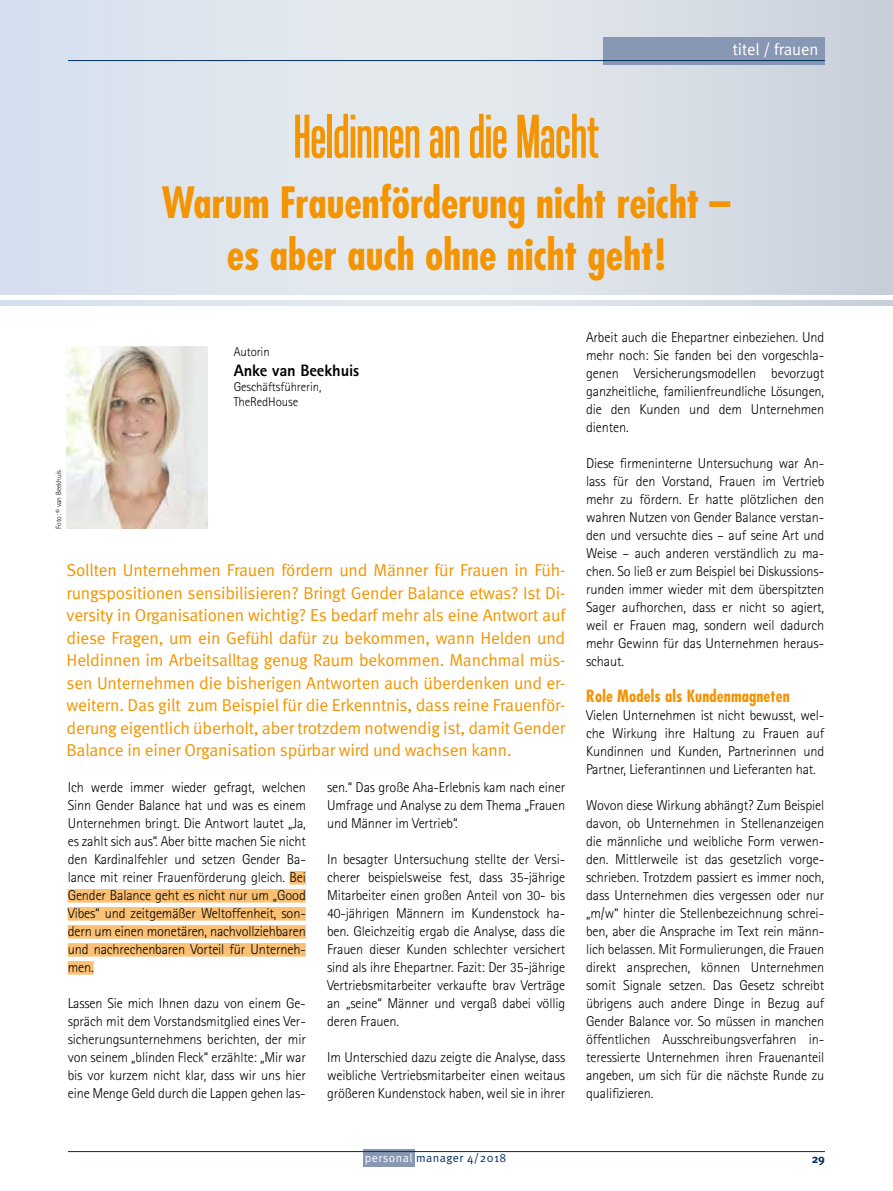
<style>
.page{position:relative;width:893px;height:1191px;background:#fff}
.page>*{position:absolute;margin:0;border:0;box-sizing:border-box;transform-origin:0 0}
.t1{font:60px "Tandelle";letter-spacing:-.005em;color:#f39400}
.t2{font:700 condensed 42px/52.5px "Futura";color:#f39400;text-align:center}
.t3{font:17.25px/22.5px "Meta Normal";letter-spacing:-.01em;color:#f39400;text-align:justify}
.t4{font:700 condensed 16.5px "Futura";letter-spacing:.01em;color:#f39400}
.t5{font:800 16.5px "Rotis Sans Serif";letter-spacing:-.01em;color:#000}
.t6{font:16.5px "Meta Normal";letter-spacing:-.005em;color:#fff}
.t7{font:300 14.25px/18px "Rotis Sans Serif";letter-spacing:-.01em;color:#000;text-align:justify}
.t8{font:300 12.75px/15.3px "Rotis Sans Serif";letter-spacing:-.01em;color:#000}
.t9{font:12px "Meta Normal";letter-spacing:.04em;color:#002f59}
.t10{font:700 12px "Meta";color:#002f59}
.t11{font:300 7.5px "Rotis Sans Serif";color:#000}
.s1{color:#fff}
</style>
<div class="page">
<div style="left:363px;top:1149px;width:51px;height:17px;background:#8897b3"></div>
<hr style="left:68px;top:1151px;width:757px;height:1px;background:#002f59">
<div style="left:0;top:0;width:893px;height:305px;background:linear-gradient(to right,#e2e9f3,#d4dae0)"></div>
<hr style="left:0;top:296px;width:893px;height:4px;background:#fff">
<img style="left:67px;top:346px;width:140px;height:183px">
<div style="left:290px;top:871px;width:16px;height:13px;background:#fac074"></div>
<div style="left:68px;top:889px;width:238px;height:13px;background:#fac074"></div>
<div style="left:68px;top:907px;width:238px;height:13px;background:#fac074"></div>
<div style="left:68px;top:925px;width:238px;height:13px;background:#fac074"></div>
<div style="left:68px;top:943px;width:238px;height:13px;background:#fac074"></div>
<div style="left:68px;top:961px;width:26px;height:13px;background:#fac074"></div>
<div style="left:604px;top:37px;width:221px;height:28px;background:#8897b3"></div>
<hr style="left:68px;top:60px;width:757px;height:1px;background:#002f59">
<p class="t6" style="left:733px;top:40px;width:87px">titel / frauen</p>
<h1 class="t1" style="left:294px;top:102px;width:306px">Heldinnen an die Macht</h1>
<h2 class="t2" style="left:162px;top:176px;width:570px">Warum Frauenförderung nicht reicht – es aber auch ohne nicht geht!</h2>
<p class="t11" style="left:54px;top:529px;width:61px;rotate:-90deg">Foto: © van Beekhuis</p>
<p class="t8" style="left:234px;top:344px;width:37px">Autorin</p>
<p class="t5" style="left:234px;top:359px;width:127px">Anke van Beekhuis</p>
<p class="t8" style="left:234px;top:379px;width:89px">Geschäftsführerin,<br>TheRedHouse</p>
<p class="t3" style="left:67px;top:559px;width:500px">Sollten Unternehmen Frauen fördern und Männer für Frauen in Füh&shy;rungspositionen sensibilisieren? Bringt Gender Balance etwas? Ist Di&shy;versity in Organisationen wichtig? Es bedarf mehr als eine Antwort auf diese Fragen, um ein Gefühl dafür zu bekommen, wann Helden und Heldinnen im Arbeitsalltag genug Raum bekommen. Manchmal müs&shy;sen Unternehmen die bisherigen Antworten auch überdenken und er&shy;weitern. Das gilt zum Beispiel für die Erkenntnis, dass reine Frauenför&shy;derung eigentlich überholt, aber trotzdem notwendig ist, damit Gender Balance in einer Organisation spürbar wird und wachsen kann.</p>
<p class="t7" style="left:68px;top:778px;width:240px">Ich werde immer wieder gefragt, welchen Sinn Gender Balance hat und was es einem Unternehmen bringt. Die Antwort lautet „Ja, es zahlt sich aus“. Aber bitte machen Sie nicht den Kardinalfehler und setzen Gender Ba&shy;lance mit reiner Frauenförderung gleich. Bei Gender Balance geht es nicht nur um „Good Vibes“ und zeitgemäßer Weltoffenheit, son&shy;dern um einen monetären, nachvollziehbaren und nachrechenbaren Vorteil für Unterneh&shy;men.</p>
<p class="t7" style="left:68px;top:994px;width:240px">Lassen Sie mich Ihnen dazu von einem Ge&shy;spräch mit dem Vorstandsmitglied eines Ver&shy;sicherungsunternehmens berichten, der mir von seinem „blinden Fleck“ erzählte: „Mir war bis vor kurzem nicht klar, dass wir uns hier eine Menge Geld durch die Lappen gehen las-</p>
<p class="t7" style="left:327px;top:778px;width:240px">sen.“ Das große Aha-Erlebnis kam nach einer Umfrage und Analyse zu dem Thema „Frauen und Männer im Vertrieb“.</p>
<p class="t7" style="left:327px;top:850px;width:240px">In besagter Untersuchung stellte der Versi&shy;cherer beispielsweise fest, dass 35-jährige Mitarbeiter einen großen Anteil von 30- bis 40-jährigen Männern im Kundenstock ha&shy;ben. Gleichzeitig ergab die Analyse, dass die Frauen dieser Kunden schlechter versichert sind als ihre Ehepartner. Fazit: Der 35-jährige Vertriebsmitarbeiter verkaufte brav Verträge an „seine“ Männer und vergaß dabei völlig deren Frauen.</p>
<p class="t7" style="left:327px;top:1048px;width:240px">Im Unterschied dazu zeigte die Analyse, dass weibliche Vertriebsmitarbeiter einen weitaus größeren Kundenstock haben, weil sie in ihrer</p>
<p class="t7" style="left:586px;top:328px;width:240px">Arbeit auch die Ehepartner einbeziehen. Und mehr noch: Sie fanden bei den vorgeschla&shy;genen Versicherungsmodellen bevorzugt ganzheitliche, familienfreundliche Lösungen, die den Kunden und dem Unternehmen dienten.</p>
<p class="t7" style="left:586px;top:454px;width:240px">Diese firmeninterne Untersuchung war An&shy;lass für den Vorstand, Frauen im Vertrieb mehr zu fördern. Er hatte plötzlichen den wahren Nutzen von Gender Balance verstan&shy;den und versuchte dies – auf seine Art und Weise – auch anderen verständlich zu ma&shy;chen. So ließ er zum Beispiel bei Diskussions&shy;runden immer wieder mit dem überspitzten Sager aufhorchen, dass er nicht so agiert, weil er Frauen mag, sondern weil dadurch mehr Gewinn für das Unternehmen heraus&shy;schaut.</p>
<p class="t4" style="left:586px;top:686px;width:205px">Role Models als Kundenmagneten</p>
<p class="t7" style="left:586px;top:706px;width:240px">Vielen Unternehmen ist nicht bewusst, wel&shy;che Wirkung ihre Haltung zu Frauen auf Kundinnen und Kunden, Partnerinnen und Partner, Lieferantinnen und Lieferanten hat.</p>
<p class="t7" style="left:586px;top:796px;width:240px">Wovon diese Wirkung abhängt? Zum Beispiel davon, ob Unternehmen in Stellenanzeigen die männliche und weibliche Form verwen&shy;den. Mittlerweile ist das gesetzlich vorge&shy;schrieben. Trotzdem passiert es immer noch, dass Unternehmen dies vergessen oder nur „m/w“ hinter die Stellenbezeichnung schrei&shy;ben, aber die Ansprache im Text rein männ&shy;lich belassen. Mit Formulierungen, die Frauen direkt ansprechen, können Unternehmen somit Signale setzen. Das Gesetz schreibt übrigens auch andere Dinge in Bezug auf Gender Balance vor. So müssen in manchen öffentlichen Ausschreibungsverfahren in&shy;teressierte Unternehmen ihren Frauenanteil angeben, um sich für die nächste Runde zu qualifizieren.</p>
<p class="t9" style="left:365px;top:1151px;width:143px"><span class="s1">personal</span> manager 4/2018</p>
<p class="t10" style="left:812px;top:1151px;width:15px">29</p>
</div>
